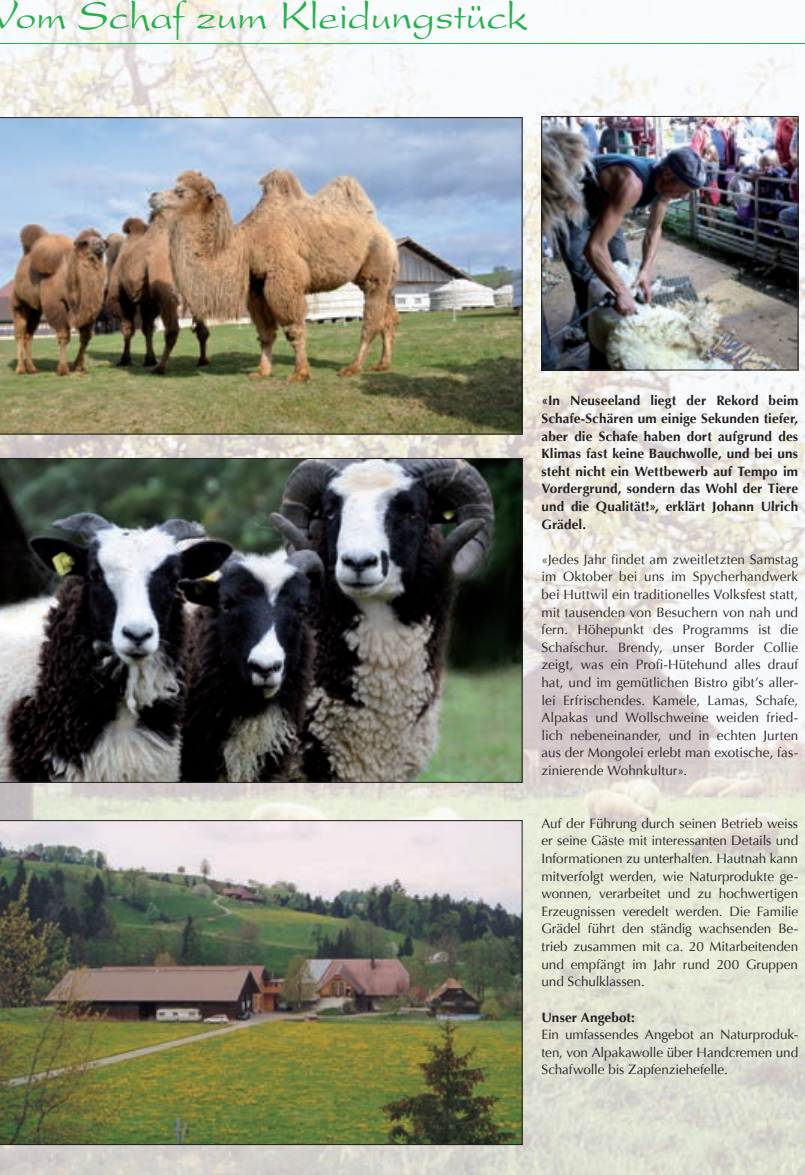
<style>
.page{position:relative;width:805px;height:1175px;background:#fff}
.page>*{position:absolute;margin:0;border:0;box-sizing:border-box;transform-origin:0 0}
.t1{font:42px "Present";letter-spacing:-.005em;color:#23b24b}
.t2{font:13.5px/17.5px "Optima";color:#231f20;text-align:justify}
.t3{font:700 13.5px/17.5px "Optima";letter-spacing:.005em;color:#231f20;text-align:justify}
</style>
<div class="page">
<img style="left:0;top:0;width:804px;height:1174px">
<hr style="left:0;top:43px;width:804px;height:1px;background:#23b24b">
<img style="left:0;top:458px;width:522px;height:324px">
<img style="left:0;top:820px;width:522px;height:324px">
<img style="left:543px;top:118px;width:253px;height:250px">
<div style="left:541px;top:116px;width:257px;height:254px;border:1px solid #231f20"></div>
<img style="left:0;top:117px;width:522px;height:317px">
<h1 class="t1" style="left:-10px;top:-8px;width:540px">Vom Schaf zum Kleidungstück</h1>
<p class="t3" style="left:541px;top:392px;width:258px">«In Neuseeland liegt der Rekord beim Schafe-Schären um einige Sekunden tiefer, aber die Schafe haben dort aufgrund des Klimas fast keine Bauchwolle, und bei uns steht nicht ein Wettbewerb auf Tempo im Vordergrund, sondern das Wohl der Tiere und die Qualität!», erklärt Johann Ulrich Grädel.</p>
<p class="t2" style="left:541px;top:550px;width:258px">«Jedes Jahr findet am zweitletzten Samstag im Oktober bei uns im Spycherhandwerk bei Huttwil ein traditionelles Volksfest statt, mit tausenden von Besuchern von nah und fern. Höhepunkt des Programms ist die Schafschur. Brendy, unser Border Collie zeigt, was ein Profi-Hütehund alles drauf hat, und im gemütlichen Bistro gibt’s aller&shy;lei Erfrischendes. Kamele, Lamas, Schafe, Alpakas und Wollschweine weiden fried&shy;lich nebeneinander, und in echten Jurten aus der Mongolei erlebt man exotische, fas&shy;zinierende Wohnkultur».</p>
<p class="t2" style="left:541px;top:814px;width:258px">Auf der Führung durch seinen Betrieb weiss er seine Gäste mit interessanten Details und Informationen zu unterhalten. Hautnah kann mitverfolgt werden, wie Naturprodukte ge&shy;wonnen, verarbeitet und zu hochwertigen Erzeugnissen veredelt werden. Die Familie Grädel führt den ständig wachsenden Be&shy;trieb zusammen mit ca. 20 Mitarbeitenden und empfängt im Jahr rund 200 Gruppen und Schulklassen.</p>
<p class="t3" style="left:541px;top:1008px;width:95px">Unser Angebot:</p>
<p class="t2" style="left:541px;top:1025px;width:258px">Ein umfassendes Angebot an Naturproduk&shy;ten, von Alpakawolle über Handcremen und Schafwolle bis Zapfenziehefelle.</p>
</div>
